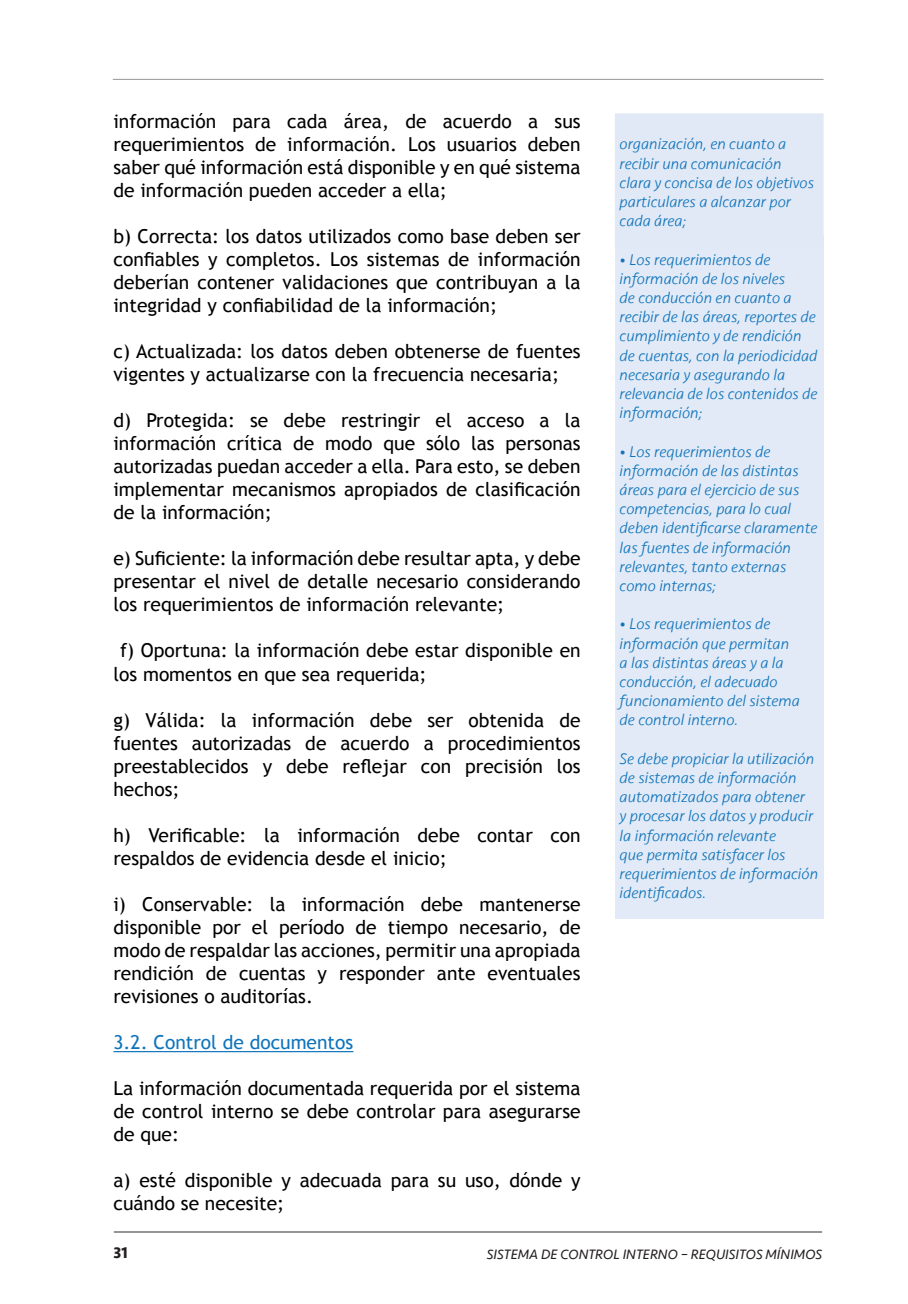
<style>
.page{position:relative;width:908px;height:1304px;background:#fff}
.page>*{position:absolute;margin:0;border:0;box-sizing:border-box;transform-origin:0 0}
.t1{font:19.2px/23px "Trebuchet MS";color:#000;text-align:justify}
.t2{font:19.2px "Trebuchet MS";color:#1074bc}
.t3{font:italic 300 16px/19.2px "Seravek";color:#1074bc}
.t4{font:700 16px "Seravek";color:#231f20}
.t5{font:italic 14px "Seravek";color:#231f20}
</style>
<div class="page">
<hr style="left:114px;top:1231px;width:707px;height:2px;background:#939598">
<hr style="left:113px;top:79px;width:710px;height:1px;background:#939598">
<hr style="left:113px;top:1051px;width:240px;height:1px;background:#1074bc">
<div style="left:614px;top:235px;width:209px;height:683px;background:#e1eaf6"></div>
<div style="left:614px;top:113px;width:209px;height:135px;background:#e1e9f6"></div>
<p class="t1" style="left:113px;top:110px;width:468px">información para cada área, de acuerdo a sus requerimientos de información. Los usuarios deben saber qué información está disponible y en qué sistema de información pueden acceder a ella;</p>
<p class="t1" style="left:113px;top:225px;width:468px">b) Correcta: los datos utilizados como base deben ser confiables y completos. Los sistemas de información deberían contener validaciones que contribuyan a la integridad y confiabilidad de la información;</p>
<p class="t1" style="left:113px;top:340px;width:468px">c) Actualizada: los datos deben obtenerse de fuentes vigentes y actualizarse con la frecuencia necesaria;</p>
<p class="t1" style="left:113px;top:409px;width:468px">d) Protegida: se debe restringir el acceso a la información crítica de modo que sólo las personas autorizadas puedan acceder a ella. Para esto, se deben implementar mecanismos apropiados de clasificación de la información;</p>
<p class="t1" style="left:113px;top:547px;width:468px">e) Suficiente: la información debe resultar apta, y debe presentar el nivel de detalle necesario considerando los requerimientos de información relevante;</p>
<p class="t1" style="left:113px;top:639px;width:468px;text-indent:7px">f) Oportuna: la información debe estar disponible en los momentos en que sea requerida;</p>
<p class="t1" style="left:113px;top:709px;width:468px">g) Válida: la información debe ser obtenida de fuentes autorizadas de acuerdo a procedimientos preestablecidos y debe reflejar con precisión los hechos;</p>
<p class="t1" style="left:113px;top:824px;width:468px">h) Verificable: la información debe contar con respaldos de evidencia desde el inicio;</p>
<p class="t1" style="left:113px;top:893px;width:468px">i) Conservable: la información debe mantenerse disponible por el período de tiempo necesario, de modo de respaldar las acciones, permitir una apropiada rendición de cuentas y responder ante eventuales revisiones o auditorías.</p>
<p class="t2" style="left:113px;top:1031px;width:241px">3.2. Control de documentos</p>
<p class="t1" style="left:113px;top:1077px;width:468px">La información documentada requerida por el sistema de control interno se debe controlar para asegurarse de que:</p>
<p class="t1" style="left:113px;top:1169px;width:468px">a) esté disponible y adecuada para su uso, dónde y cuándo se necesite;</p>
<p class="t3" style="left:619px;top:135px;width:196px">organización, en cuanto a recibir una comunicación clara y concisa de los objetivos particulares a alcanzar por cada área;</p>
<p class="t3" style="left:619px;top:250px;width:199px">• Los requerimientos de información de los niveles<br>de conducción en cuanto a recibir de las áreas, reportes de cumplimiento y de rendición de cuentas, con la periodicidad necesaria y asegurando la relevancia de los contenidos de información;</p>
<p class="t3" style="left:619px;top:442px;width:199px">• Los requerimientos de información de las distintas áreas para el ejercicio de sus competencias, para lo cual deben identificarse claramente las fuentes de información relevantes, tanto externas como internas;</p>
<p class="t3" style="left:619px;top:615px;width:182px">• Los requerimientos de información que permitan a las distintas áreas y a la conducción, el adecuado funcionamiento del sistema de control interno.</p>
<p class="t3" style="left:619px;top:749px;width:200px">Se debe propiciar la utilización de sistemas de información automatizados para obtener<br>y procesar los datos y producir la información relevante<br>que permita satisfacer los requerimientos de información identificados.</p>
<p class="t4" style="left:113px;top:1240px;width:16px">31</p>
<p class="t5" style="left:486px;top:1243px;width:336px">SISTEMA DE CONTROL INTERNO – REQUISITOS MÍNIMOS</p>
</div>
